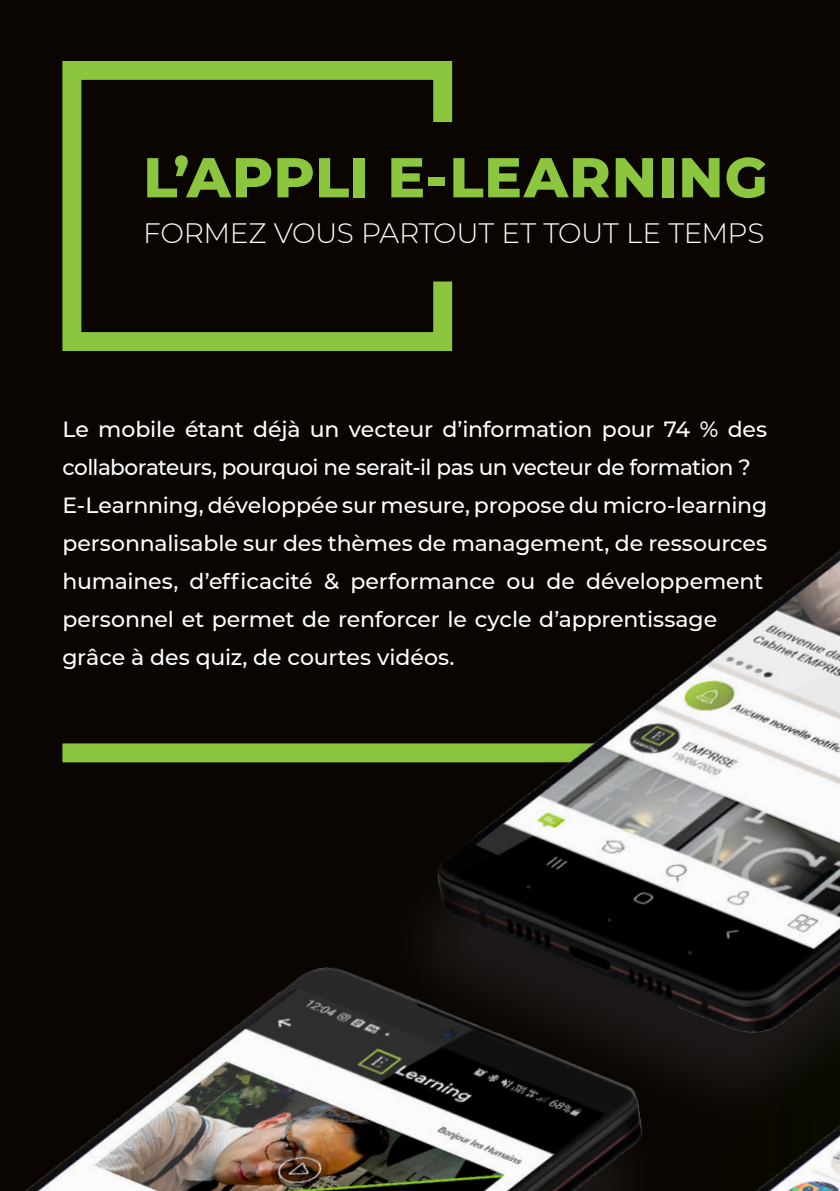
<style>
.page{position:relative;width:840px;height:1191px;background:#fff}
.page>*{position:absolute;margin:0;border:0;box-sizing:border-box;transform-origin:0 0}
.t1{font:800 56px "Montserrat";letter-spacing:.02em;color:#8bc63e}
.t2{font:300 28px "Montserrat";letter-spacing:-.015em;color:#fff}
.t3{font:500 22px/38px "Montserrat";letter-spacing:-.01em;color:#fff}
</style>
<div class="page">
<img style="left:0;top:0;width:839px;height:1191px">
<svg style="left:53px;top:51px;width:408px;height:309px;background:#1f250a"></svg>
<p class="t1" style="left:143px;top:136px;width:625px">L’APPLI E-LEARNING</p>
<p class="t2" style="left:143px;top:213px;width:622px">FORMEZ VOUS PARTOUT ET TOUT LE TEMPS</p>
<p class="t3" style="left:62px;top:409px;width:706px">Le mobile étant déjà un vecteur d’information pour 74 % des collaborateurs, pourquoi ne serait-il pas un vecteur de formation ?</p>
<p class="t3" style="left:62px;top:485px;width:706px">E-Learnning, développée sur mesure, propose du micro-learning personnalisable sur des thèmes de management, de ressources humaines, d’efficacité &amp; performance ou de développement personnel et permet de renforcer le cycle d’apprentissage grâce à des quiz, de courtes vidéos.</p>
</div>
